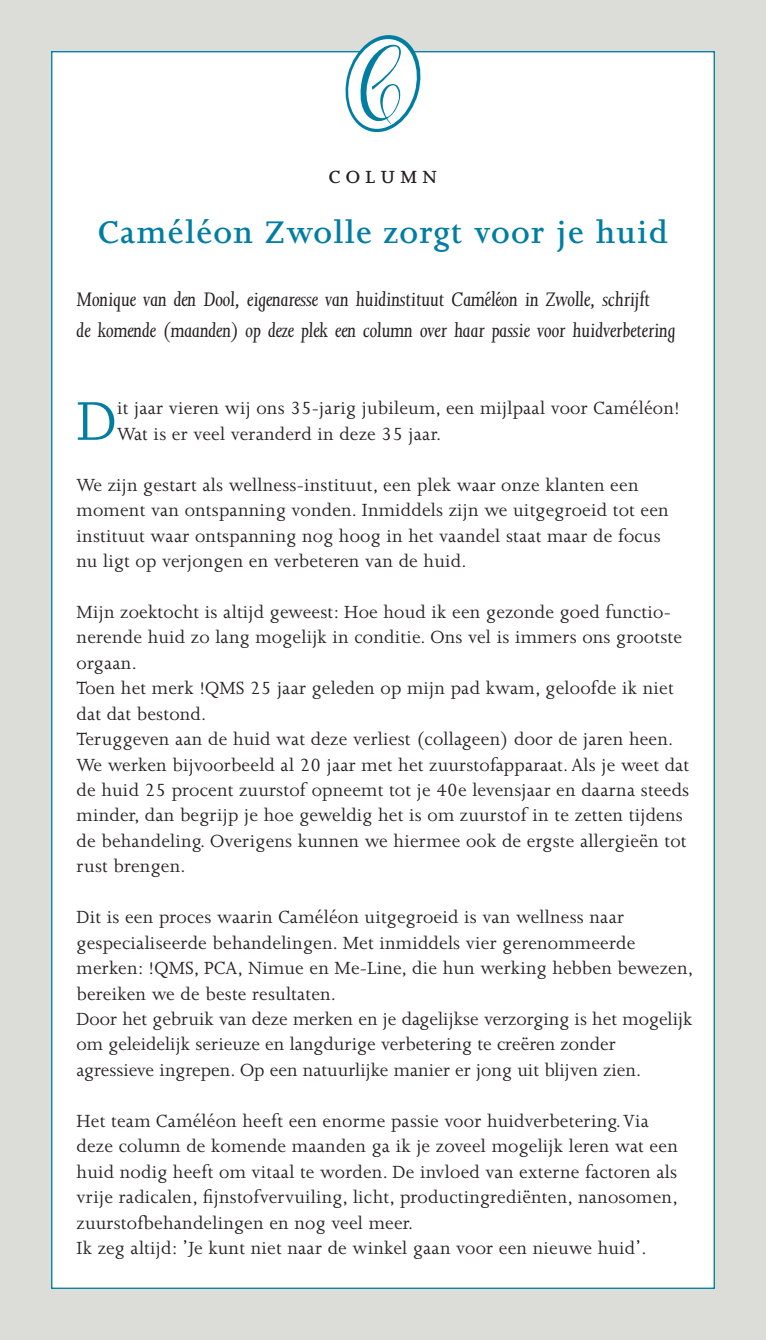
<style>
.page{position:relative;width:766px;height:1340px;background:#fff}
.page>*{position:absolute;margin:0;border:0;box-sizing:border-box;transform-origin:0 0}
.t1{font:62.77px "Joanna";color:#007da2}
.t2{font:600 36px "Joanna";letter-spacing:.035em;color:#007da2}
.t3{font:italic 22.5px/31.5px "M Joanna";letter-spacing:-.01em;color:#231f20}
.t4{font:20.25px/25.4px "Joanna";letter-spacing:.01em;color:#231f20}
.t5{font:600 20.25px "Joanna";letter-spacing:.26em;color:#231f20}
</style>
<div class="page">
<div style="left:0;top:0;width:765px;height:1339px;background:#dcdcd8"></div>
<div style="left:51px;top:51px;width:663px;height:1237px;background:#fff;border:1px solid #007da2"></div>
<svg style="left:340px;top:35px;width:85px;height:98px"></svg>
<p class="t5" style="left:329px;top:166px;width:109px">COLUMN</p>
<h2 class="t2" style="left:98px;top:213px;width:571px">Caméléon Zwolle zorgt voor je huid</h2>
<p class="t3" style="left:77px;top:283px;width:600px">Monique van den Dool, eigenaresse van huidinstituut Caméléon in Zwolle, schrijft<br>de komende (maanden) op deze plek een column over haar passie voor huidverbetering</p>
<h1 class="t1" style="left:77px;top:387px;width:41px">D</h1>
<p class="t4" style="left:117px;top:396px;width:564px">it jaar vieren wij ons 35-jarig jubileum, een mijlpaal voor Caméléon!<br>Wat is er veel veranderd in deze 35 jaar.</p>
<p class="t4" style="left:77px;top:472px;width:593px">We zijn gestart als wellness-instituut, een plek waar onze klanten een moment van ontspanning vonden. Inmiddels zijn we uitgegroeid tot een instituut waar ontspanning nog hoog in het vaandel staat maar de focus nu ligt op verjongen en verbeteren van de huid.</p>
<p class="t4" style="left:77px;top:599px;width:614px">Mijn zoektocht is altijd geweest: Hoe houd ik een gezonde goed functio&shy;nerende huid zo lang mogelijk in conditie. Ons vel is immers ons grootste orgaan.<br>Toen het merk !QMS 25 jaar geleden op mijn pad kwam, geloofde ik niet dat dat bestond.<br>Teruggeven aan de huid wat deze verliest (collageen) door de jaren heen.<br>We werken bijvoorbeeld al 20 jaar met het zuurstofapparaat. Als je weet dat de huid 25 procent zuurstof opneemt tot je 40e levensjaar en daarna steeds minder, dan begrijp je hoe geweldig het is om zuurstof in te zetten tijdens de behandeling. Overigens kunnen we hiermee ook de ergste allergieën tot rust brengen.</p>
<p class="t4" style="left:77px;top:904px;width:618px">Dit is een proces waarin Caméléon uitgegroeid is van wellness naar gespecialiseerde behandelingen. Met inmiddels vier gerenommeerde merken: !QMS, PCA, Nimue en Me-Line, die hun werking hebben bewezen, bereiken we de beste resultaten.<br>Door het gebruik van deze merken en je dagelijkse verzorging is het mogelijk om geleidelijk serieuze en langdurige verbetering te creëren zonder agressieve ingrepen. Op een natuurlijke manier er jong uit blijven zien.</p>
<p class="t4" style="left:77px;top:1108px;width:602px">Het team Caméléon heeft een enorme passie voor huidverbetering. Via deze column de komende maanden ga ik je zoveel mogelijk leren wat een huid nodig heeft om vitaal te worden. De invloed van externe factoren als vrije radicalen, fijnstofvervuiling, licht, productingrediënten, nanosomen, zuurstofbehandelingen en nog veel meer.<br>Ik zeg altijd: ’Je kunt niet naar de winkel gaan voor een nieuwe huid’.</p>
</div>
